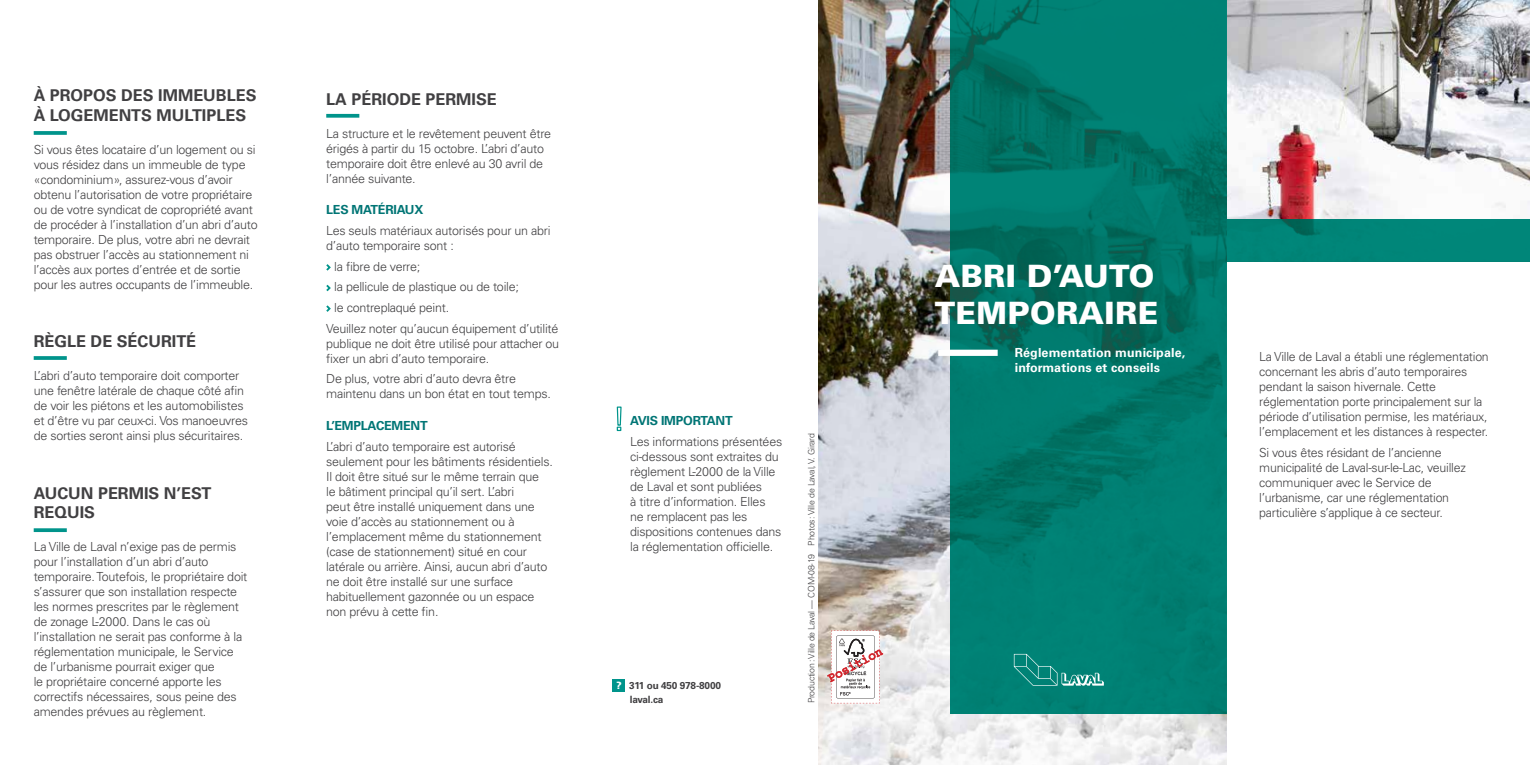
<style>
.page{position:relative;width:1530px;height:765px;background:#fff}
.page>*{position:absolute;margin:0;border:0;box-sizing:border-box;transform-origin:0 0}
.t1{font:900 30.75px/37px "Univers LT Std";letter-spacing:.01em;color:#fff}
.t2{font:700 16.25px/19.5px "Univers LT Std";color:#414042}
.t3{font:300 12.5px/15px "Univers LT Std";letter-spacing:-.02em;color:#414042}
.t4{font:700 12.5px/15px "Univers LT Std";letter-spacing:.01em;color:#fff}
.t5{font:700 12.5px "Univers LT Std";letter-spacing:-.02em;color:#007575}
.t6{font:700 10px/14.8px "Univers LT Std";letter-spacing:-.02em;color:#414042}
.t7{font:300 8.75px "Univers LT Std";letter-spacing:-.02em;color:#414042}
.s1{font-weight:900;color:#fff}
</style>
<div class="page">
<div style="left:613px;top:679px;width:12px;height:12px;background:#00948b"></div>
<svg style="left:616px;top:406px;width:6px;height:26px"></svg>
<img style="left:1226px;top:0;width:304px;height:220px">
<div style="left:1226px;top:220px;width:304px;height:41px;background:#008679"></div>
<svg style="left:34px;top:131px;width:33px;height:4px"></svg>
<svg style="left:34px;top:356px;width:33px;height:4px"></svg>
<svg style="left:34px;top:528px;width:33px;height:4px"></svg>
<img style="left:819px;top:0;width:407px;height:765px">
<img style="left:950px;top:0;width:276px;height:714px">
<svg style="left:1014px;top:654px;width:90px;height:32px;background:#1e9186"></svg>
<div style="left:938px;top:350px;width:60px;height:6px;background:#fff"></div>
<svg style="left:326px;top:114px;width:33px;height:4px"></svg>
<svg style="left:326px;top:264px;width:5px;height:7px"></svg>
<svg style="left:326px;top:284px;width:5px;height:8px"></svg>
<svg style="left:326px;top:305px;width:5px;height:7px"></svg>
<svg style="left:827px;top:631px;width:56px;height:73px"></svg>
<h2 class="t2" style="left:34px;top:86px;width:224px">À PROPOS DES IMMEUBLES<br>À LOGEMENTS MULTIPLES</h2>
<p class="t3" style="left:34px;top:142px;width:226px">Si vous êtes locataire d’un logement ou si vous résidez dans un immeuble de type «condominium», assurez-vous d’avoir obtenu l’autorisation de votre propriétaire ou de votre syndicat de copropriété avant de procéder à l’installation d’un abri d’auto temporaire. De plus, votre abri ne devrait pas obstruer l’accès au stationnement ni l’accès aux portes d’entrée et de sortie pour les autres occupants de l’immeuble.</p>
<h2 class="t2" style="left:34px;top:331px;width:164px">RÈGLE DE SÉCURITÉ</h2>
<p class="t3" style="left:34px;top:368px;width:216px">L’abri d’auto temporaire doit comporter une fenêtre latérale de chaque côté afin de voir les piétons et les automobilistes et d’être vu par ceux-ci. Vos manoeuvres de sorties seront ainsi plus sécuritaires.</p>
<h2 class="t2" style="left:34px;top:483px;width:179px">AUCUN PERMIS N’EST<br>REQUIS</h2>
<p class="t3" style="left:34px;top:539px;width:215px">La Ville de Laval n’exige pas de permis pour l’installation d’un abri d’auto temporaire. Toutefois, le propriétaire doit s’assurer que son installation respecte les normes prescrites par le règlement de zonage L-2000. Dans le cas où l’installation ne serait pas conforme à la réglementation municipale, le Service de l’urbanisme pourrait exiger que<br>le propriétaire concerné apporte les correctifs nécessaires, sous peine des amendes prévues au règlement.</p>
<h2 class="t2" style="left:326px;top:89px;width:172px">LA PÉRIODE PERMISE</h2>
<p class="t3" style="left:326px;top:126px;width:227px">La structure et le revêtement peuvent être érigés à partir du 15 octobre. L’abri d’auto temporaire doit être enlevé au 30 avril de l’année suivante.</p>
<p class="t5" style="left:326px;top:203px;width:99px">LES MATÉRIAUX</p>
<p class="t3" style="left:326px;top:223px;width:226px">Les seuls matériaux autorisés pour un abri d’auto temporaire sont :</p>
<p class="t3" style="left:334px;top:259px;width:87px">la fibre de verre;</p>
<p class="t3" style="left:334px;top:279px;width:186px">la pellicule de plastique ou de toile;</p>
<p class="t3" style="left:334px;top:300px;width:116px">le contreplaqué peint.</p>
<p class="t3" style="left:326px;top:321px;width:234px">Veuillez noter qu’aucun équipement d’utilité</p>
<p class="t3" style="left:326px;top:336px;width:234px">publique ne doit être utilisé pour attacher ou fixer un abri d’auto temporaire.</p>
<p class="t3" style="left:326px;top:371px;width:226px">De plus, votre abri d’auto devra être maintenu dans un bon état en tout temps.</p>
<p class="t5" style="left:326px;top:418px;width:103px">L’EMPLACEMENT</p>
<p class="t3" style="left:326px;top:439px;width:228px">L’abri d’auto temporaire est autorisé seulement pour les bâtiments résidentiels.<br>Il doit être situé sur le même terrain que<br>le bâtiment principal qu’il sert. L’abri<br>peut être installé uniquement dans une voie d’accès au stationnement ou à l’emplacement même du stationnement (case de stationnement) situé en cour latérale ou arrière. Ainsi, aucun abri d’auto ne doit être installé sur une surface habituellement gazonnée ou un espace non prévu à cette fin.</p>
<p class="t5" style="left:630px;top:413px;width:104px">AVIS IMPORTANT</p>
<p class="t3" style="left:630px;top:434px;width:154px">Les informations présentées ci-dessous sont extraites du règlement L-2000 de la Ville de Laval et sont publiées<br>à titre d’information. Elles ne remplacent pas les dispositions contenues dans la réglementation officielle.</p>
<p class="t6" style="left:630px;top:678px;width:93px;text-indent:-14px"><span class="s1">?</span> 311 ou 450 978-8000 laval.ca</p>
<p class="t7" style="left:806px;top:703px;width:272px;rotate:-90deg">Production: Ville de Laval — COM-08-19 Photos: Ville de Laval, V. Girard</p>
<h1 class="t1" style="left:935px;top:257px;width:225px">ABRI D’AUTO<br>TEMPORAIRE</h1>
<p class="t4" style="left:1015px;top:346px;width:172px">Réglementation municipale, informations et conseils</p>
<p class="t3" style="left:1259px;top:349px;width:231px">La Ville de Laval a établi une réglementation concernant les abris d’auto temporaires pendant la saison hivernale. Cette réglementation porte principalement sur la période d’utilisation permise, les matériaux, l’emplacement et les distances à respecter.</p>
<p class="t3" style="left:1259px;top:445px;width:208px">Si vous êtes résidant de l’ancienne municipalité de Laval-sur-le-Lac, veuillez communiquer avec le Service de l’urbanisme, car une réglementation particulière s’applique à ce secteur.</p>
</div>
